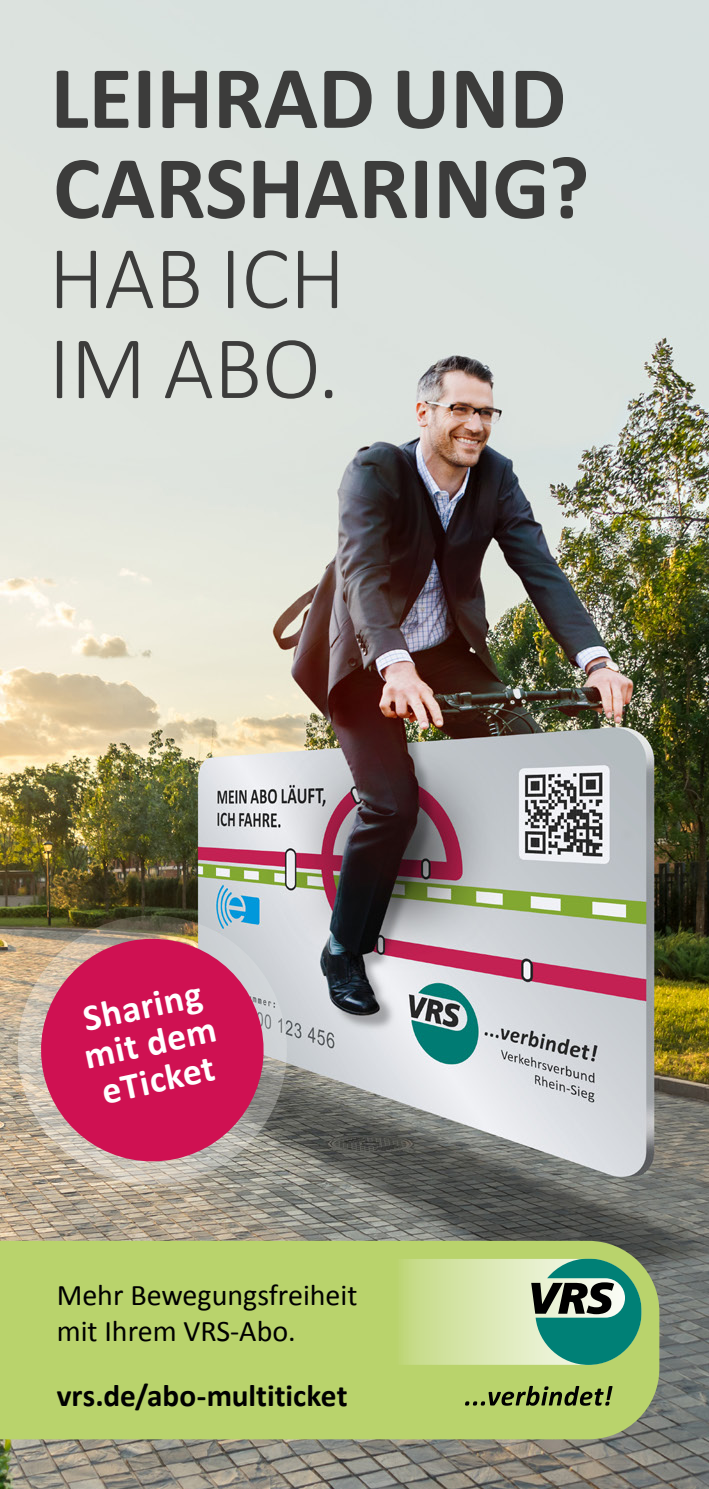
<style>
.page{position:relative;width:709px;height:1489px;background:#fff}
.page>*{position:absolute;margin:0;border:0;box-sizing:border-box;transform-origin:0 0}
.t1{font:700 90px/90px "Calibri";color:#3c3c3b}
.t2{font:300 90px/90px "Calibri";color:#3c3c3b}
.t3{font:700 37.5px/37.5px "Calibri";color:#fff}
.t4{font:700 31.25px "Calibri";color:#000}
.t5{font:30px/35px "Calibri";color:#000}
</style>
<div class="page">
<img style="left:0;top:0;width:709px;height:1488px">
<img style="left:0;top:896px;width:305px;height:307px">
<svg style="left:31px;top:928px;width:243px;height:243px;background:#c8496f"></svg>
<div style="left:0;top:1240px;width:659px;height:199px;background:#b9d36c"></div>
<svg style="left:229px;top:1258px;width:302px;height:106px;background:#c4da85"></svg>
<svg style="left:531px;top:1258px;width:110px;height:106px;background:#559781"></svg>
<svg style="left:465px;top:1385px;width:147px;height:20px;background:#7d8e49"></svg>
<h1 class="t1" style="left:51px;top:49px;width:540px">LEIHRAD UND<br>CARSHARING?</h1>
<h1 class="t2" style="left:49px;top:229px;width:298px">HAB ICH<br>IM ABO.</h1>
<p class="t3" style="left:73px;top:999px;width:136px;rotate:-12deg">Sharing mit dem eTicket</p>
<p class="t5" style="left:57px;top:1276px;width:302px">Mehr Bewegungsfreiheit mit Ihrem VRS-Abo.</p>
<p class="t4" style="left:57px;top:1375px;width:292px">vrs.de/abo-multiticket</p>
</div>
